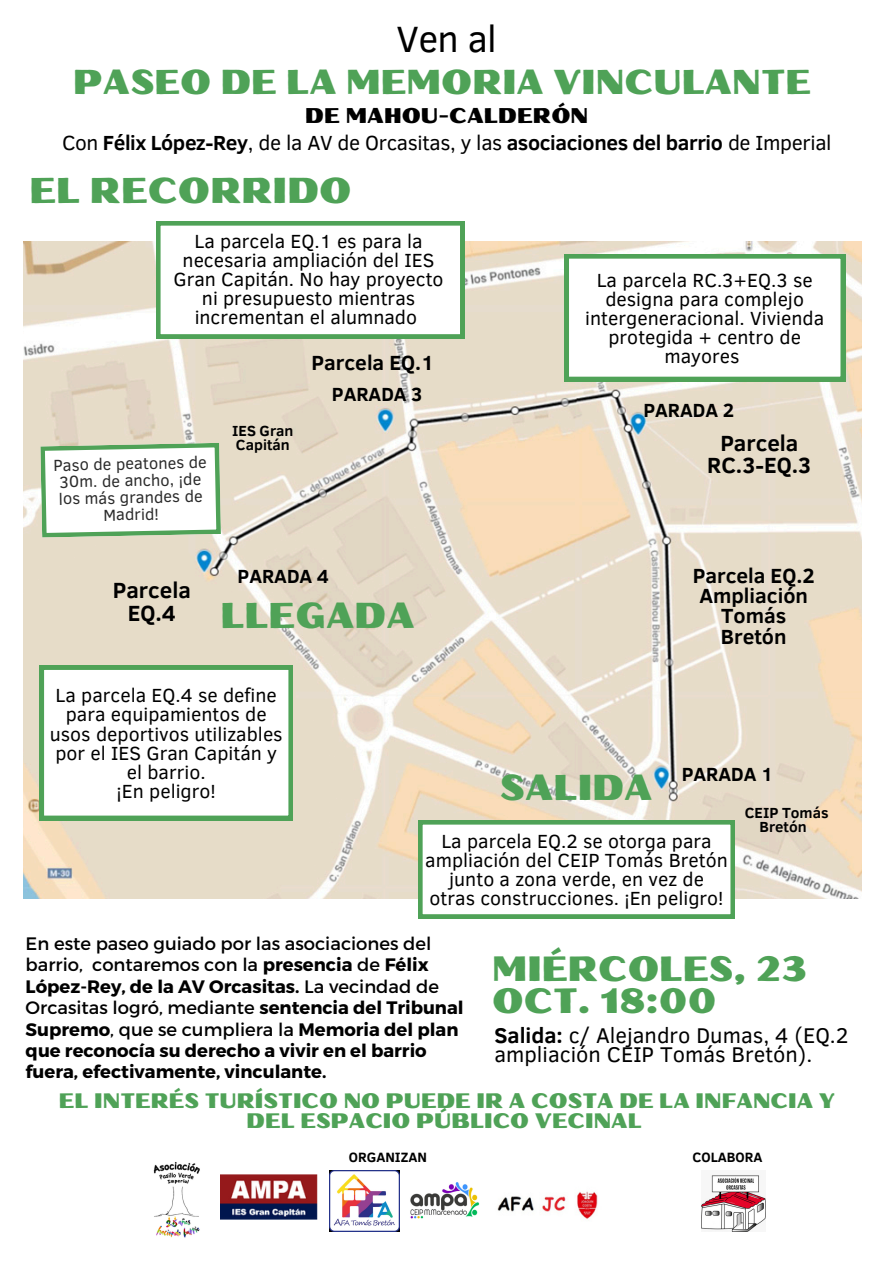
<style>
.page{position:relative;width:894px;height:1264px;background:#fff}
.page>*{position:absolute;margin:0;border:0;box-sizing:border-box;transform-origin:0 0}
.t1{font:37.5px "Clear Sans";color:#000}
.t2{font:36px "Oilvare Base";color:#4fa257}
.t3{font:35.1px/32px "Oilvare Base";color:#4fa257}
.t4{font:34.65px "Oilvare Base";color:#4fa257}
.t5{font:700 22.5px/22.5px "Clear Sans";color:#000;text-align:center}
.t6{font:21.9px/19.2px "Clear Sans";color:#000}
.t7{font:21.3px "Oilvare Base";color:#000}
.t8{font:21px/20.2px "Oilvare Base";color:#4fa257;text-align:center}
.t9{font:700 21px/20.2px "Clear Sans";color:#000;text-align:center}
.t10{font:20.85px "Clear Sans";letter-spacing:-.015em;color:#000}
.t11{font:19.5px/19.2px "Clear Sans";color:#000;text-align:center}
.t12{font:700 19.5px "Clear Sans";color:#000}
.t13{font:700 18px/21.3px "Montserrat";color:#000}
.t14{font:16.5px/16.8px "Clear Sans";color:#2b2b2b;text-align:center}
.t15{font:700 15px/14.7px "Clear Sans";color:#000;text-align:center}
.t16{font:700 13.8px "Clear Sans";color:#000}
.s1{font-weight:700}
.s2{font-weight:400}
</style>
<div class="page">
<img style="left:24px;top:241px;width:837px;height:657px">
<svg style="left:564px;top:254px;width:280px;height:127px"></svg>
<svg style="left:156px;top:222px;width:308px;height:117px"></svg>
<svg style="left:418px;top:820px;width:316px;height:98px"></svg>
<svg style="left:40px;top:666px;width:253px;height:154px"></svg>
<svg style="left:40px;top:443px;width:181px;height:94px"></svg>
<img style="left:153px;top:1162px;width:68px;height:76px">
<img style="left:329px;top:1170px;width:70px;height:61px">
<img style="left:221px;top:1174px;width:96px;height:45px">
<img style="left:701px;top:1175px;width:64px;height:56px">
<img style="left:497px;top:1191px;width:101px;height:28px">
<img style="left:410px;top:1182px;width:70px;height:37px">
<p class="t1" style="left:396px;top:12px;width:102px">Ven al</p>
<p class="t4" style="left:73px;top:60px;width:739px">PASEO DE LA MEMORIA VINCULANTE</p>
<h1 class="t10" style="left:62px;top:127px;width:770px">Con <span class="s1">Félix López-Rey</span>, de la AV de Orcasitas, y las <span class="s1">asociaciones del barrio</span> de Imperial</h1>
<h5 class="t7" style="left:305px;top:102px;width:284px">DE MAHOU-CALDERÓN</h5>
<h2 class="t2" style="left:29px;top:168px;width:323px">EL RECORRIDO</h2>
<h6 class="t11" style="left:173px;top:230px;width:271px">La parcela EQ.1 es para la necesaria ampliación del IES<br>Gran Capitán. No hay proyecto ni presupuesto mientras incrementan el alumnado</h6>
<h6 class="t9" style="left:311px;top:352px;width:124px">Parcela EQ.1</h6>
<h6 class="t14" style="left:53px;top:455px;width:155px;rotate:-1deg">Paso de peatones de<br>30m. de ancho, ¡de los más grandes de<br>Madrid!</h6>
<h1 class="t15" style="left:232px;top:422px;width:63px;text-align:left">IES Gran<br>Capitán</h1>
<h4 class="t12" style="left:332px;top:380px;width:92px">PARADA 3</h4>
<p class="t5" style="left:113px;top:578px;width:80px">Parcela<br>EQ.4</p>
<h1 class="t12" style="left:237px;top:561px;width:93px">PARADA 4</h1>
<p class="t2" style="left:220px;top:593px;width:196px">LLEGADA</p>
<h1 class="t11" style="left:50px;top:684px;width:234px">La parcela EQ.4 se define para equipamientos de usos deportivos utilizables por el IES Gran Capitán y el barrio.</h1>
<p class="t11" style="left:117px;top:780px;width:101px">¡En peligro!</p>
<p class="t11" style="left:585px;top:269px;width:240px">La parcela RC.3+EQ.3 se designa para complejo intergeneracional. Vivienda protegida + centro de mayores</p>
<h4 class="t12" style="left:643px;top:396px;width:92px">PARADA 2</h4>
<h4 class="t5" style="left:707px;top:430px;width:106px">Parcela<br>RC.3-EQ.3</h4>
<p class="t9" style="left:692px;top:564px;width:123px">Parcela EQ.2<br>Ampliación<br>Tomás<br>Bretón</p>
<p class="t2" style="left:499px;top:765px;width:154px">SALIDA</p>
<h6 class="t12" style="left:681px;top:760px;width:93px">PARADA 1</h6>
<h4 class="t11" style="left:425px;top:830px;width:304px">La parcela EQ.2 se otorga para ampliación del CEIP Tomás Bretón junto a zona verde, en vez de otras construcciones. ¡En peligro!</h4>
<p class="t15" style="left:744px;top:804px;width:85px">CEIP Tomás<br>Bretón</p>
<p class="t13" style="left:26px;top:932px;width:439px"><span class="s2">En este paseo guiado por las asociaciones del barrio, contaremos con la</span> presencia <span class="s2">de</span> Félix López-Rey, de la AV Orcasitas. <span class="s2">La vecindad de Orcasitas logró, mediante</span> sentencia del Tribunal Supremo<span class="s2">, que se cumpliera la</span> Memoria del plan que reconocía su derecho a vivir en el barrio fuera, efectivamente, vinculante.</p>
<h1 class="t3" style="left:492px;top:953px;width:317px">MIÉRCOLES, 23<br>OCT. 18:00</h1>
<h3 class="t6" style="left:494px;top:1024px;width:355px"><span class="s1">Salida:</span> c/ Alejandro Dumas, 4 (EQ.2 ampliación CEIP Tomás Bretón).</h3>
<h3 class="t8" style="left:59px;top:1090px;width:777px">EL INTERÉS TURÍSTICO NO PUEDE IR A COSTA DE LA INFANCIA Y<br>DEL ESPACIO PÚBLICO VECINAL</h3>
<p class="t16" style="left:349px;top:1147px;width:80px">ORGANIZAN</p>
<p class="t16" style="left:692px;top:1147px;width:71px">COLABORA</p>
</div>
